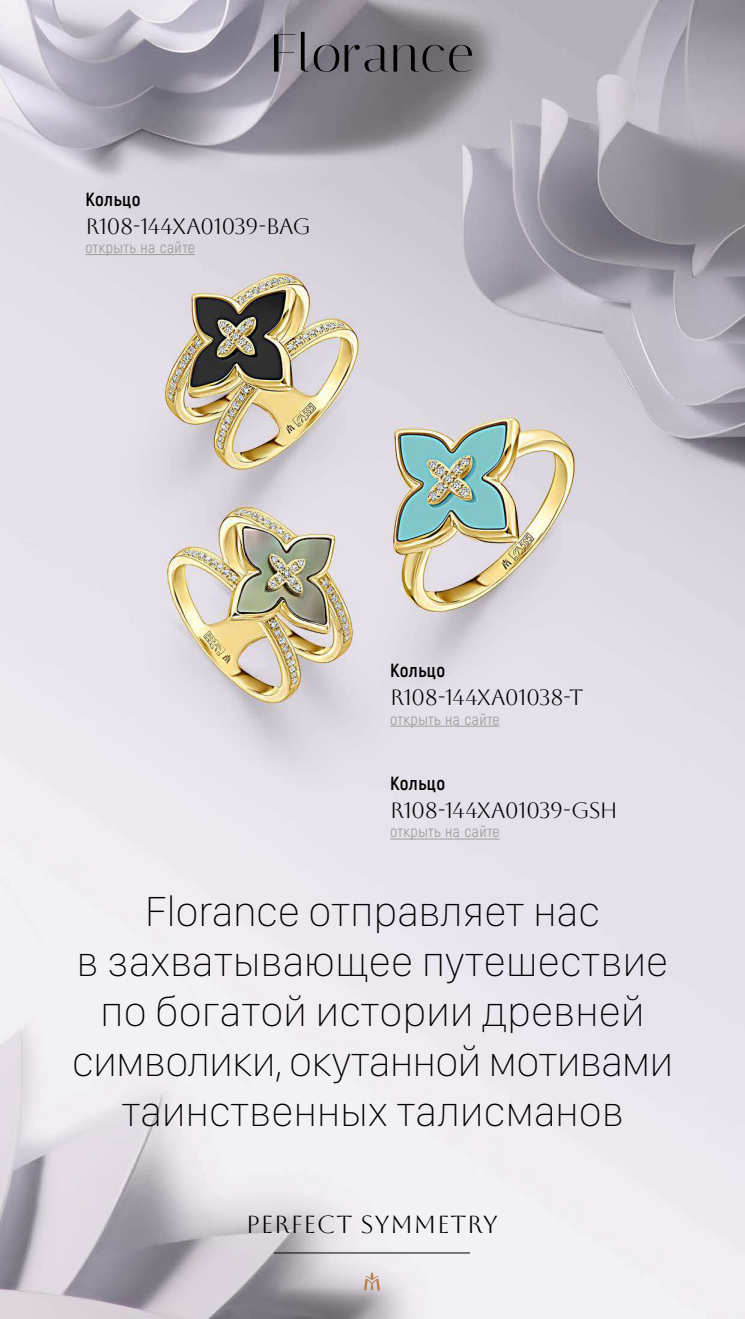
<style>
.page{position:relative;width:745px;height:1319px;background:#fff}
.page>*{position:absolute;margin:0;border:0;box-sizing:border-box;transform-origin:0 0}
.t1{font:53.12px "Italiana";letter-spacing:.02em;color:#000}
.t2{font:200 43.75px/50px "SF Compact Display";letter-spacing:-.01em;color:#000;text-align:center}
.t3{font:24.5px "Aboreto";color:#000}
.t4{font:22px "Aboreto";letter-spacing:-.03em;color:#000}
.t5{font:700 19px "Akrobat";letter-spacing:.025em;color:#000}
.t6{font:16px "Akrobat";letter-spacing:.025em;color:#9d9d9c}
</style>
<div class="page">
<img style="left:0;top:0;width:744px;height:1318px">
<hr style="left:274px;top:1252px;width:195px;height:1px;background:#000">
<hr style="left:85px;top:254px;width:110px;height:1px;background:#9d9d9c">
<hr style="left:390px;top:838px;width:109px;height:1px;background:#9d9d9c">
<hr style="left:390px;top:725px;width:109px;height:1px;background:#9d9d9c">
<svg style="left:363px;top:1271px;width:17px;height:19px"></svg>
<p class="t1" style="left:270px;top:22px;width:205px">Florance</p>
<p class="t5" style="left:85px;top:187px;width:56px">Кольцо</p>
<p class="t4" style="left:85px;top:213px;width:226px">R108-144XA01039-BAG</p>
<p class="t6" style="left:85px;top:238px;width:111px">открыть на сайте</p>
<p class="t5" style="left:390px;top:658px;width:56px">Кольцо</p>
<p class="t4" style="left:390px;top:685px;width:193px">R108-144XA01038-T</p>
<p class="t6" style="left:390px;top:709px;width:111px">открыть на сайте</p>
<p class="t5" style="left:390px;top:771px;width:56px">Кольцо</p>
<p class="t4" style="left:390px;top:797px;width:229px">R108-144XA01039-GSH</p>
<p class="t6" style="left:390px;top:822px;width:111px">открыть на сайте</p>
<p class="t2" style="left:72px;top:886px;width:602px">Florance отправляет нас<br>в захватывающее путешествие по богатой истории древней символики, окутанной мотивами таинственных талисманов</p>
<p class="t3" style="left:246px;top:1209px;width:16px">PERFECT</p>
<p class="t3" style="left:360px;top:1209px;width:18px">SYMMETRY</p>
</div>
